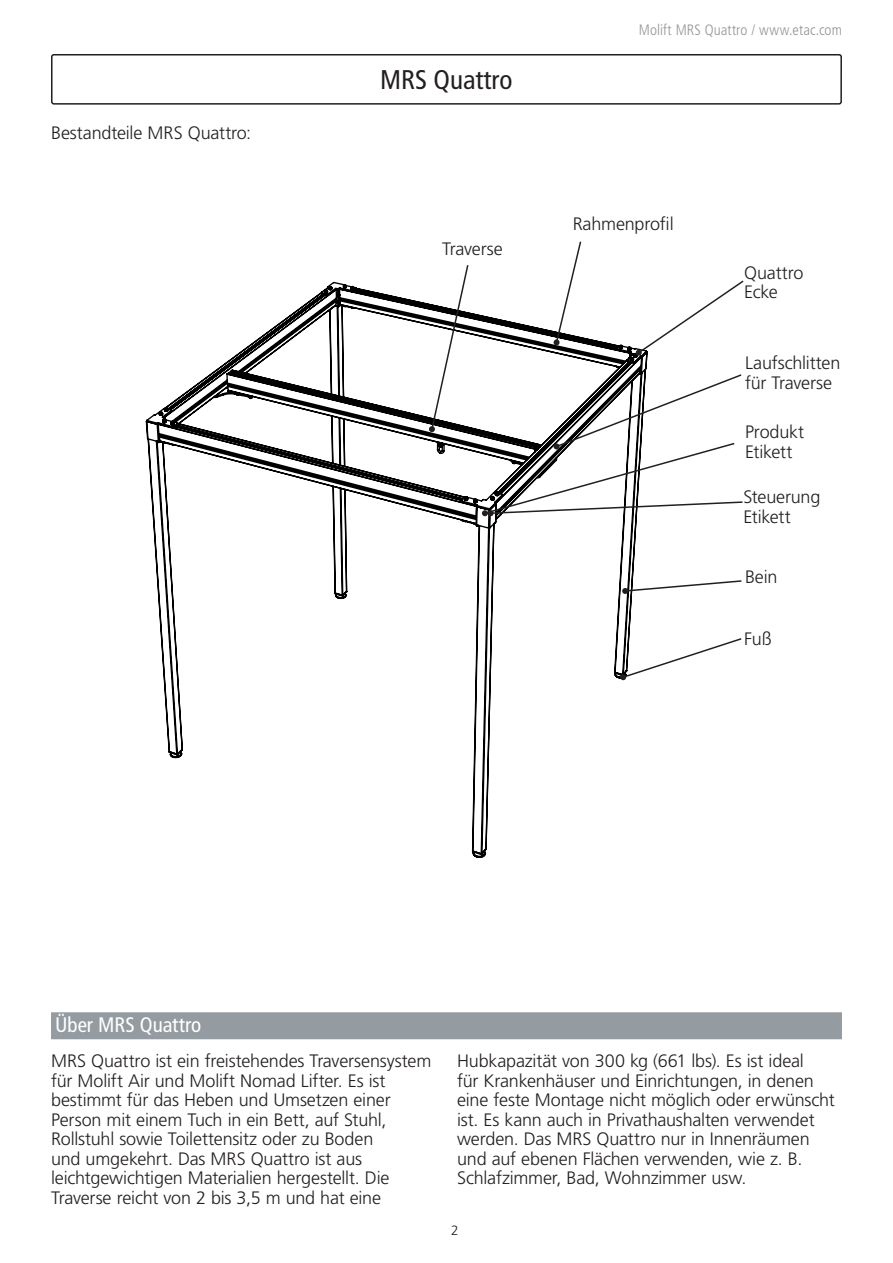
<style>
.page{position:relative;width:893px;height:1263px;background:#fff}
.page>*{position:absolute;margin:0;border:0;box-sizing:border-box;transform-origin:0 0}
.Chapter_header{font:condensed 27px "Frutiger LT Pro";color:#231f20}
.Paragraph_header_-_o{font:condensed 21px "Frutiger LT Pro";letter-spacing:-.005em;color:#fff}
.Body_text{font:300 18px/19.5px "Frutiger LT Pro";letter-spacing:-.01em;color:#231f20}
.Header_2{font:300 18px "Frutiger LT Pro";letter-spacing:-.005em;color:#231f20}
.t1{font:300 condensed 15px "Frutiger LT Pro";letter-spacing:.005em;color:#939598}
.t2{font:300 13.5px "Frutiger LT Pro";color:#231f20}
</style>
<div class="page">
<svg style="left:145px;top:281px;width:503px;height:577px"></svg>
<div style="left:51px;top:54px;width:791px;height:51px;border:2px solid #231f20;border-radius:2px"></div>
<div style="left:51px;top:1012px;width:791px;height:27px;background:#959ca1"></div>
<svg style="left:636px;top:280px;width:108px;height:76px"></svg>
<svg style="left:429px;top:265px;width:41px;height:167px"></svg>
<svg style="left:622px;top:579px;width:120px;height:15px"></svg>
<svg style="left:554px;top:241px;width:28px;height:104px"></svg>
<svg style="left:620px;top:637px;width:122px;height:43px"></svg>
<svg style="left:482px;top:373px;width:261px;height:143px"></svg>
<p class="Header_2" style="left:51px;top:123px;width:202px">Bestandteile MRS Quattro:</p>
<p class="Chapter_header" style="left:380px;top:63px;width:134px">MRS Quattro</p>
<p class="Body_text" style="left:442px;top:239px;width:62px">Traverse</p>
<p class="t1" style="left:639px;top:22px;width:205px">Molift MRS Quattro / www.etac.com</p>
<p class="Body_text" style="left:573px;top:215px;width:102px">Rahmenprofil</p>
<p class="Body_text" style="left:744px;top:263px;width:61px">Quattro<br>Ecke</p>
<p class="Body_text" style="left:745px;top:353px;width:97px">Laufschlitten für Traverse</p>
<p class="Body_text" style="left:745px;top:422px;width:61px">Produkt</p>
<p class="Body_text" style="left:745px;top:442px;width:49px">Etikett</p>
<p class="Body_text" style="left:743px;top:487px;width:78px">Steuerung</p>
<p class="Body_text" style="left:743px;top:507px;width:49px">Etikett</p>
<p class="Body_text" style="left:745px;top:568px;width:34px">Bein</p>
<p class="Body_text" style="left:744px;top:629px;width:29px">Fuß</p>
<p class="Paragraph_header_-_o" style="left:55px;top:1012px;width:148px">Über MRS Quattro</p>
<p class="Body_text" style="left:51px;top:1051px;width:382px">MRS Quattro ist ein freistehendes Traversensystem für Molift Air und Molift Nomad Lifter. Es ist bestimmt für das Heben und Umsetzen einer Person mit einem Tuch in ein Bett, auf Stuhl, Rollstuhl sowie Toilettensitz oder zu Boden<br>und umgekehrt. Das MRS Quattro ist aus leichtgewichtigen Materialien hergestellt. Die Traverse reicht von 2 bis 3,5 m und hat eine</p>
<p class="Body_text" style="left:457px;top:1051px;width:379px">Hubkapazität von 300 kg (661 lbs). Es ist ideal<br>für Krankenhäuser und Einrichtungen, in denen eine feste Montage nicht möglich oder erwünscht ist. Es kann auch in Privathaushalten verwendet werden. Das MRS Quattro nur in Innenräumen und auf ebenen Flächen verwenden, wie z. B.<br>Schlafzimmer, Bad, Wohnzimmer usw.</p>
<p class="t2" style="left:451px;top:1222px;width:9px">2</p>
</div>
